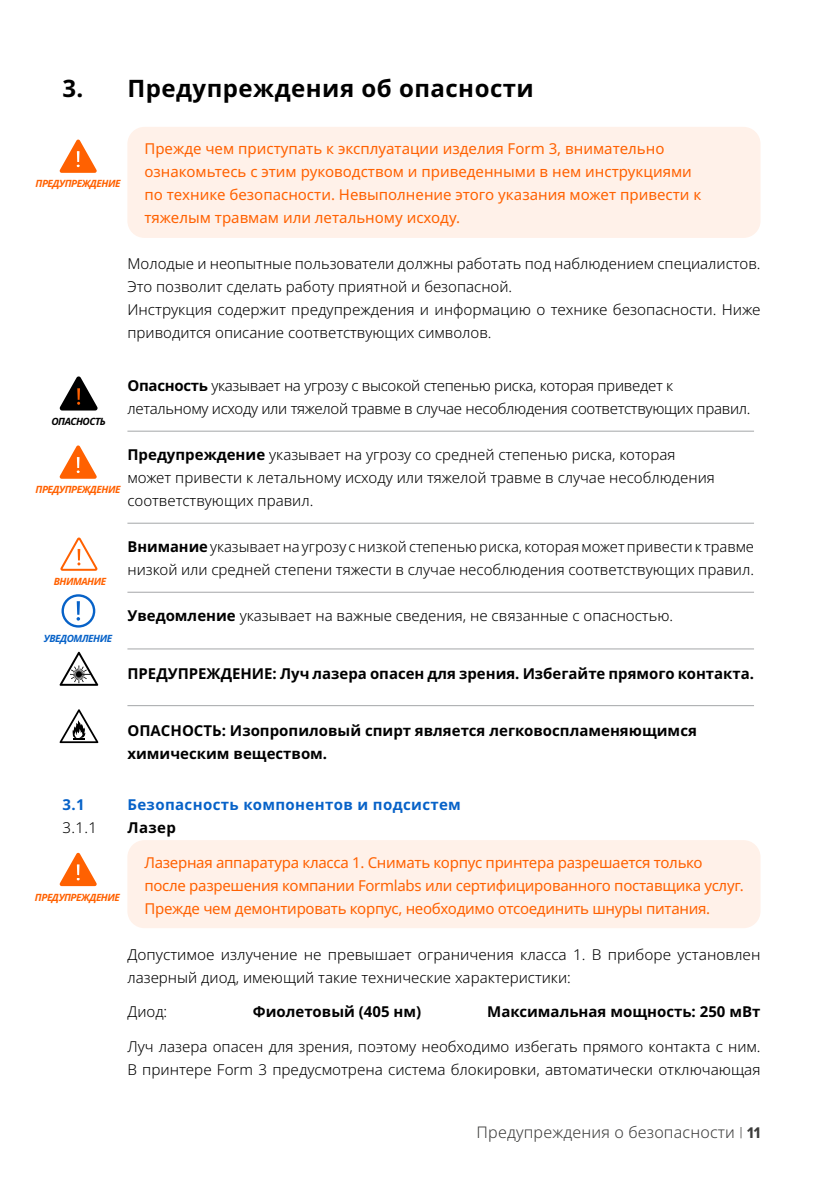
<style>
.page{position:relative;width:840px;height:1191px;background:#fff}
.page>*{position:absolute;margin:0;border:0;box-sizing:border-box;transform-origin:0 0}
.t1{font:700 24px "Noto Sans";letter-spacing:.02em;color:#000}
.t2{font:300 16px "Noto Sans";letter-spacing:.01em;color:#3c3c3b}
.t3{font:300 15px/23px "Noto Sans";color:#000}
.t4{font:15px/23px "Noto Sans";color:#ff6101}
.t5{font:15px/23px "Noto Sans";letter-spacing:-.02em;color:#ff6101}
.t6{font:700 15px/23px "Noto Sans";color:#000}
.t7{font:300 15px/23px "Noto Sans";letter-spacing:-.02em;color:#000}
.t8{font:700 15px "Noto Sans";letter-spacing:.025em;color:#0762c8}
.t9{font:italic 700 10px "Noto Sans";letter-spacing:-.05em;color:#ff6101}
.t10{font:italic 700 10px "Noto Sans";letter-spacing:-.05em;color:#0762c8}
.t11{font:italic 700 10px "Noto Sans";letter-spacing:-.05em;color:#000}
.s1{font-weight:700}
.s2{font-family:"Proxima Nova"}
.s3{font-family:"Proxima Nova";font-weight:700}
</style>
<div class="page">
<div style="left:127px;top:127px;width:633px;height:111px;background:#fff1e9;border-radius:17px"></div>
<div style="left:127px;top:840px;width:633px;height:88px;background:#fff1e9;border-radius:17px"></div>
<hr style="left:127px;top:431px;width:626px;height:1px;background:#a4a6a8">
<hr style="left:127px;top:523px;width:626px;height:1px;background:#a4a6a8">
<hr style="left:127px;top:592px;width:626px;height:1px;background:#a4a6a8">
<hr style="left:127px;top:648px;width:626px;height:1px;background:#a4a6a8">
<hr style="left:127px;top:705px;width:626px;height:1px;background:#a4a6a8">
<svg style="left:59px;top:139px;width:38px;height:34px"></svg>
<svg style="left:59px;top:376px;width:39px;height:195px"></svg>
<hr style="left:77px;top:601px;width:3px;height:14px;background:#0762c8">
<div style="left:61px;top:594px;width:34px;height:33px;border:2px solid #0762c8;border-radius:50%"></div>
<svg style="left:59px;top:652px;width:39px;height:34px"></svg>
<svg style="left:59px;top:709px;width:39px;height:34px"></svg>
<svg style="left:59px;top:852px;width:38px;height:35px"></svg>
<h1 class="t1" style="left:62px;top:71px;width:473px">3. Предупреждения об опасности</h1>
<p class="t4" style="left:144px;top:138px;width:558px">Прежде чем приступать к эксплуатации изделия Form 3, внимательно ознакомьтесь с этим руководством и приведенными в нем инструкциями по технике безопасности. Невыполнение этого указания может привести к тяжелым травмам или летальному исходу.</p>
<p class="t3" style="left:127px;top:253px;width:634px">Молодые и неопытные пользователи должны работать под наблюдением специалистов.<br>Это позволит сделать работу приятной и безопасной.<br>Инструкция содержит предупреждения и информацию о технике безопасности. Ниже приводится описание соответствующих символов.</p>
<p class="t7" style="left:127px;top:374px;width:624px"><span class="s1">Опасность</span> указывает на угрозу с высокой степенью риска, которая приведет к летальному исходу или тяжелой травме в случае несоблюдения соответствующих правил.</p>
<p class="t3" style="left:127px;top:443px;width:588px"><span class="s1">Предупреждение</span> указывает на угрозу со средней степенью риска, которая может привести к летальному исходу или тяжелой травме в случае несоблюдения соответствующих правил.</p>
<p class="t3" style="left:127px;top:535px;width:627px"><span class="s1">Внимание</span> указывает на угрозу с низкой степенью риска, которая может привести к травме низкой или средней степени тяжести в случае несоблюдения соответствующих правил.</p>
<p class="t3" style="left:127px;top:604px;width:547px"><span class="s1">Уведомление</span> указывает на важные сведения, не связанные с опасностью.</p>
<p class="t9" style="left:36px;top:177px;width:86px">ПРЕДУПРЕЖДЕНИЕ</p>
<p class="t11" style="left:51px;top:414px;width:56px">ОПАСНОСТЬ</p>
<p class="t9" style="left:36px;top:482px;width:86px">ПРЕДУПРЕЖДЕНИЕ</p>
<p class="t9" style="left:54px;top:575px;width:54px">ВНИМАНИЕ</p>
<p class="t10" style="left:44px;top:631px;width:70px">УВЕДОМЛЕНИЕ</p>
<p class="t6" style="left:127px;top:662px;width:627px">ПРЕДУПРЕЖДЕНИЕ: Луч лазера опасен для зрения. Избегайте прямого контакта.</p>
<p class="t6" style="left:127px;top:719px;width:570px">ОПАСНОСТЬ: Изопропиловый спирт является легковоспламеняющимся химическим веществом.</p>
<p class="t8" style="left:62px;top:794px;width:24px">3.1</p>
<p class="t8" style="left:127px;top:794px;width:335px">Безопасность компонентов и подсистем</p>
<p class="t3" style="left:62px;top:816px;width:36px">3.1.1</p>
<p class="t6" style="left:127px;top:816px;width:50px">Лазер</p>
<p class="t5" style="left:144px;top:851px;width:600px">Лазерная аппаратура класса 1. Снимать корпус принтера разрешается только после разрешения компании Formlabs или сертифицированного поставщика услуг.<br>Прежде чем демонтировать корпус, необходимо отсоединить шнуры питания.</p>
<p class="t3" style="left:127px;top:943px;width:634px">Допустимое излучение не превышает ограничения класса 1. В приборе установлен лазерный диод, имеющий такие технические характеристики:</p>
<p class="t3" style="left:127px;top:1000px;width:41px">Диод:</p>
<p class="t6" style="left:253px;top:1000px;width:170px">Фиолетовый (405 нм)</p>
<p class="t6" style="left:487px;top:1000px;width:275px">Максимальная мощность: 250 мВт</p>
<p class="t3" style="left:127px;top:1035px;width:634px">Луч лазера опасен для зрения, поэтому необходимо избегать прямого контакта с ним.<br>В принтере Form 3 предусмотрена система блокировки, автоматически отключающая</p>
<p class="t9" style="left:35px;top:890px;width:86px">ПРЕДУПРЕЖДЕНИЕ</p>
<p class="t2" style="left:476px;top:1121px;width:285px">Предупреждения о безопасности <span class="s2">|</span> <span class="s3">11</span></p>
</div>
